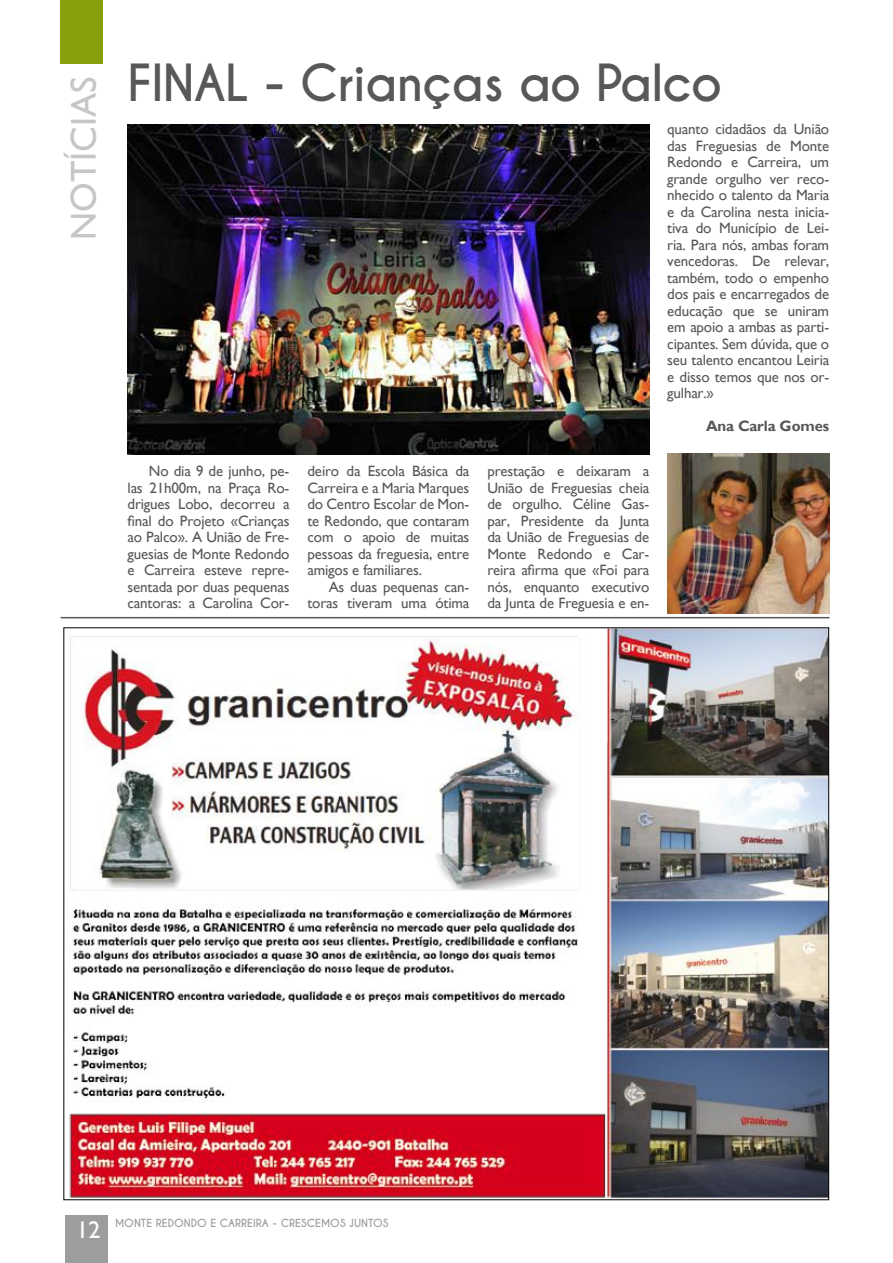
<style>
.page{position:relative;width:893px;height:1263px;background:#fff}
.page>*{position:absolute;margin:0;border:0;box-sizing:border-box;transform-origin:0 0}
.t1{font:700 48px "Caviar Dreams";letter-spacing:-.02em;color:#57585a}
.t2{font:36px "Gill Sans";color:#c5c6c8}
.t3{font:24px "Gill Sans";color:#fff}
.t4{font:15px/16.5px "Gill Sans";letter-spacing:-.01em;color:#57585a;text-align:justify}
.t5{font:700 15px "Gill Sans";letter-spacing:-.01em;color:#57585a}
.t6{font:700 10.5px "Caviar Dreams";color:#9c9d9f}
</style>
<div class="page">
<div style="left:65px;top:1215px;width:43px;height:48px;background:#9c9d9f"></div>
<div style="left:61px;top:0;width:42px;height:63px;background:#86a10b"></div>
<img style="left:69px;top:629px;width:758px;height:569px">
<img style="left:128px;top:124px;width:521px;height:330px">
<img style="left:667px;top:453px;width:162px;height:160px">
<hr style="left:61px;top:617px;width:768px;height:1px;background:#57585a">
<h2 class="t2" style="left:63px;top:240px;width:165px;rotate:-90deg">NOTÍCIAS</h2>
<h1 class="t1" style="left:128px;top:54px;width:596px">FINAL - Crianças ao Palco</h1>
<p class="t4" style="left:128px;top:463px;width:163px;text-indent:21px">No dia 9 de junho, pe&shy;las 21h00m, na Praça Ro&shy;drigues Lobo, decorreu a final do Projeto «Crianças ao Palco». A União de Fre&shy;guesias de Monte Redondo e Carreira esteve repre&shy;sentada por duas pequenas cantoras: a Carolina Cor-</p>
<p class="t4" style="left:307px;top:463px;width:163px">deiro da Escola Básica da Carreira e a Maria Marques do Centro Escolar de Mon&shy;te Redondo, que contaram com o apoio de muitas pessoas da freguesia, entre amigos e familiares.</p>
<p class="t4" style="left:307px;top:578px;width:163px;text-align:right">As duas pequenas can&shy;toras tiveram uma ótima</p>
<p class="t4" style="left:487px;top:463px;width:163px">prestação e deixaram a União de Freguesias cheia de orgulho. Céline Gas&shy;par, Presidente da Junta da União de Freguesias de Monte Redondo e Car&shy;reira afirma que «Foi para nós, enquanto executivo da Junta de Freguesia e en-</p>
<p class="t4" style="left:667px;top:121px;width:163px">quanto cidadãos da União das Freguesias de Monte Redondo e Carreira, um grande orgulho ver reco&shy;nhecido o talento da Maria e da Carolina nesta inicia&shy;tiva do Município de Lei&shy;ria. Para nós, ambas foram vencedoras. De relevar, também, todo o empenho dos pais e encarregados de educação que se uniram em apoio a ambas as parti&shy;cipantes. Sem dúvida, que o seu talento encantou Leiria e disso temos que nos or&shy;gulhar.»</p>
<p class="t5" style="left:706px;top:418px;width:125px">Ana Carla Gomes</p>
<h3 class="t3" style="left:76px;top:1216px;width:25px">12</h3>
<p class="t6" style="left:115px;top:1216px;width:275px">MONTE REDONDO E CARREIRA - CRESCEMOS JUNTOS</p>
</div>
